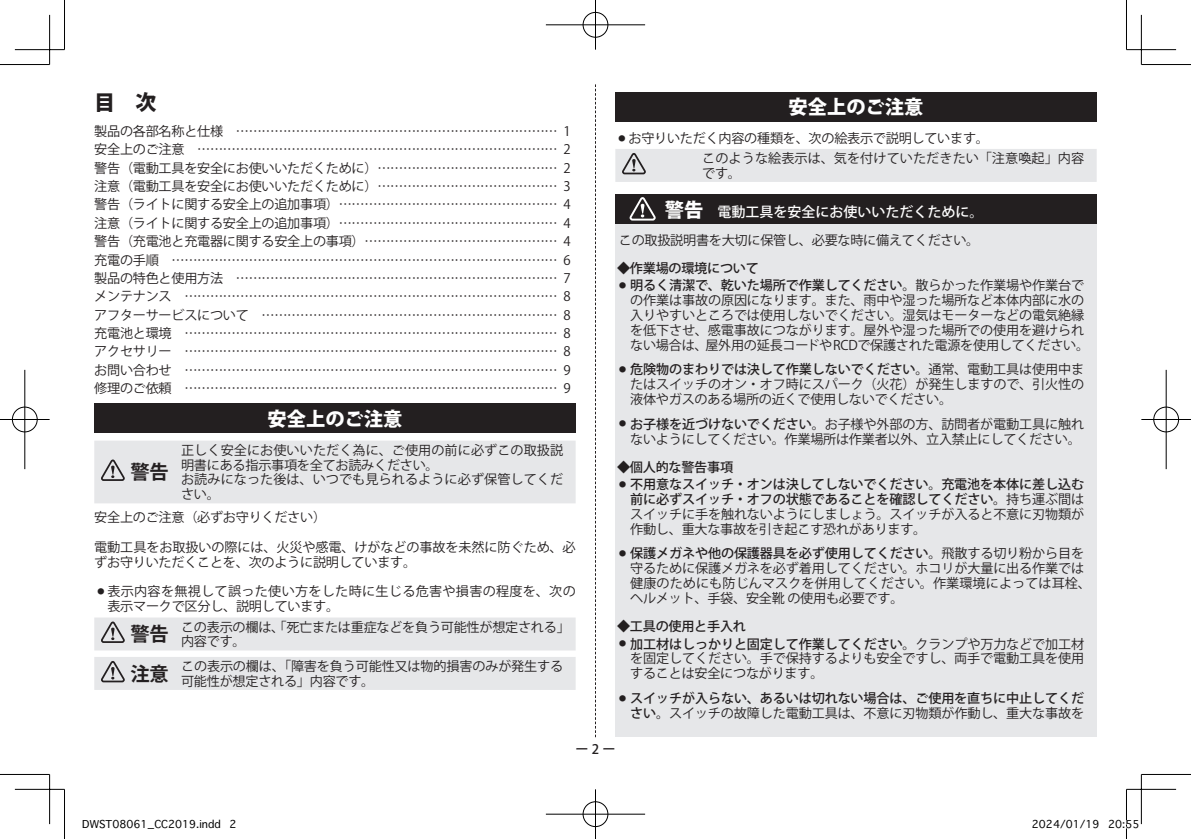
<style>
.page{position:relative;width:1191px;height:839px;background:#fff}
.page>*{position:absolute;margin:0;border:0;box-sizing:border-box;transform-origin:0 0}
.t1{font:800 21px "Koz Go Pro";color:#231f20}
.t2{font:800 19.25px "Koz Go Pro";color:#fff}
.t3{font:700 19.25px "Koz Go Pro";color:#231f20}
.t4{font:500 14px "Koz Go Pro";color:#fff}
.t5{font:13.12px/14.9px "Koz Go Pro";letter-spacing:-.01em;color:#231f20}
.t6{font:500 13.12px/14.9px "Koz Go Pro";letter-spacing:-.01em;color:#231f20;text-align:justify}
.t7{font:13.12px/14.9px "Koz Go Pro";letter-spacing:.02em;color:#231f20}
.t8{font:10.5px "Osaka";color:#000}
.s1{font-weight:800;font-size:19.25px}
.s2{font-weight:500}
.s3{font-weight:400}
</style>
<div class="page">
<svg style="left:595px;top:84px;width:1px;height:653px"></svg>
<div style="left:94px;top:403px;width:481px;height:30px;background:#231f20"></div>
<div style="left:94px;top:441px;width:481px;height:62px;background:#e6e7e9"></div>
<div style="left:94px;top:617px;width:481px;height:33px;background:#e6e7e9"></div>
<div style="left:94px;top:657px;width:481px;height:32px;background:#e6e7e9"></div>
<div style="left:615px;top:223px;width:481px;height:514px;background:#e6e7e9"></div>
<div style="left:615px;top:149px;width:481px;height:33px;background:#e6e7e9"></div>
<div style="left:615px;top:193px;width:481px;height:30px;background:#231f20"></div>
<svg style="left:629px;top:197px;width:26px;height:23px"></svg>
<div style="left:615px;top:92px;width:481px;height:30px;background:#231f20"></div>
<hr style="left:0;top:64px;width:50px;height:1px;background:#000">
<hr style="left:1141px;top:64px;width:50px;height:1px;background:#000">
<hr style="left:0;top:774px;width:50px;height:1px;background:#000">
<hr style="left:1141px;top:774px;width:50px;height:1px;background:#000">
<hr style="left:64px;top:0;width:1px;height:50px;background:#000">
<hr style="left:64px;top:789px;width:1px;height:49px;background:#000">
<hr style="left:1126px;top:0;width:1px;height:50px;background:#000">
<hr style="left:1126px;top:789px;width:1px;height:49px;background:#000">
<hr style="left:15px;top:49px;width:49px;height:1px;background:#000">
<hr style="left:1126px;top:49px;width:50px;height:1px;background:#000">
<hr style="left:15px;top:788px;width:49px;height:1px;background:#000">
<hr style="left:1126px;top:788px;width:50px;height:1px;background:#000">
<hr style="left:49px;top:15px;width:1px;height:49px;background:#000">
<hr style="left:49px;top:774px;width:1px;height:49px;background:#000">
<hr style="left:1141px;top:15px;width:1px;height:49px;background:#000">
<hr style="left:1141px;top:774px;width:1px;height:49px;background:#000">
<div style="left:582px;top:11px;width:27px;height:27px;border:2px solid #fff;border-radius:50%"></div>
<hr style="left:546px;top:24px;width:99px;height:2px;background:#fff">
<hr style="left:594px;top:0;width:3px;height:50px;background:#fff">
<div style="left:583px;top:12px;width:25px;height:25px;border:1px solid #000;border-radius:50%"></div>
<hr style="left:546px;top:25px;width:99px;height:1px;background:#000">
<hr style="left:595px;top:0;width:1px;height:50px;background:#000">
<div style="left:582px;top:800px;width:27px;height:27px;border:2px solid #fff;border-radius:50%"></div>
<hr style="left:546px;top:812px;width:99px;height:3px;background:#fff">
<hr style="left:594px;top:789px;width:3px;height:49px;background:#fff">
<div style="left:583px;top:801px;width:25px;height:25px;border:1px solid #000;border-radius:50%"></div>
<hr style="left:546px;top:813px;width:99px;height:1px;background:#000">
<hr style="left:595px;top:789px;width:1px;height:49px;background:#000">
<div style="left:11px;top:406px;width:27px;height:27px;border:2px solid #fff;border-radius:50%"></div>
<hr style="left:0;top:418px;width:50px;height:2px;background:#fff">
<hr style="left:24px;top:370px;width:2px;height:99px;background:#fff">
<div style="left:12px;top:407px;width:25px;height:25px;border:1px solid #000;border-radius:50%"></div>
<hr style="left:0;top:419px;width:50px;height:1px;background:#000">
<hr style="left:25px;top:370px;width:1px;height:99px;background:#000">
<div style="left:1152px;top:406px;width:27px;height:27px;border:2px solid #fff;border-radius:50%"></div>
<hr style="left:1141px;top:418px;width:50px;height:2px;background:#fff">
<hr style="left:1165px;top:370px;width:2px;height:99px;background:#fff">
<div style="left:1153px;top:407px;width:25px;height:25px;border:1px solid #000;border-radius:50%"></div>
<hr style="left:1141px;top:419px;width:50px;height:1px;background:#000">
<hr style="left:1165px;top:370px;width:1px;height:99px;background:#000">
<h1 class="t1" style="left:94px;top:89px;width:64px">目 次</h1>
<p class="t5" style="left:94px;top:122px;width:478px;line-height:18.4px;text-align:justify">製品の各部名称と仕様　………………………………………………………………… 1安全上のご注意　………………………………………………………………………… 2警告（電動工具を安全にお使いいただくために）…………………………………… 2注意（電動工具を安全にお使いいただくために）…………………………………… 3警告（ライトに関する安全上の追加事項）…………………………………………… 4注意（ライトに関する安全上の追加事項）…………………………………………… 4警告（充電池と充電器に関する安全上の事項）……………………………………… 4充電の手順　……………………………………………………………………………… 6製品の特色と使用方法　………………………………………………………………… 7メンテナンス　…………………………………………………………………………… 8アフターサービスについて　…………………………………………………………… 8充電池と環境　…………………………………………………………………………… 8アクセサリー　…………………………………………………………………………… 8お問い合わせ　…………………………………………………………………………… 9修理のご依頼　…………………………………………………………………………… 9</p>
<h2 class="t2" style="left:267px;top:406px;width:136px">安全上のご注意</h2>
<h2 class="t3" style="left:130px;top:459px;width:40px">警告</h2>
<p class="t5" style="left:181px;top:442px;width:384px">正しく安全にお使いいただく為に、ご使用の前に必ずこの取扱説明書にある指示事項を全てお読みください。<br>お読みになった後は、いつでも見られるように必ず保管してください。</p>
<p class="t5" style="left:94px;top:510px;width:233px">安全上のご注意（必ずお守りください）</p>
<p class="t5" style="left:94px;top:539px;width:483px">電動工具をお取扱いの際には、火災や感電、けがなどの事故を未然に防ぐため、必ずお守りいただくことを、次のように説明しています。</p>
<p class="t7" style="left:107px;top:584px;width:470px;text-indent:-10px"><sup>●</sup> 表示内容を無視して誤った使い方をした時に生じる危害や損害の程度を、次の表示マークで区分し、説明しています。</p>
<h2 class="t3" style="left:130px;top:621px;width:40px">警告</h2>
<p class="t5" style="left:181px;top:619px;width:390px">この表示の欄は、「死亡または重症などを負う可能性が想定される」内容です。</p>
<h2 class="t3" style="left:130px;top:661px;width:40px">注意</h2>
<p class="t5" style="left:181px;top:659px;width:384px">この表示の欄は、「障害を負う可能性又は物的損害のみが発生する可能性が想定される」内容です。</p>
<h2 class="t2" style="left:788px;top:94px;width:136px">安全上のご注意</h2>
<p class="t5" style="left:618px;top:131px;width:372px"><sup>●</sup> お守りいただく内容の種類を、次の絵表示で説明しています。</p>
<p class="t5" style="left:702px;top:151px;width:383px">このような絵表示は、気を付けていただきたい「注意喚起」内容です。</p>
<p class="t4" style="left:665px;top:202px;width:320px"><span class="s1">警告</span>　電動工具を安全にお使いいただくために。</p>
<p class="t5" style="left:619px;top:233px;width:362px">この取扱説明書を大切に保管し、必要な時に備えてください。</p>
<p class="t6" style="left:617px;top:261px;width:143px">◆作業場の環境について</p>
<p class="t5" style="left:630px;top:278px;width:460px;text-indent:-11px"><sup>●</sup> <span class="s2">明るく清潔で、乾いた場所で作業してください。</span>散らかった作業場や作業台での作業は事故の原因になります。また、雨中や湿った場所など本体内部に水の入りやすいところでは使用しないでください。湿気はモーターなどの電気絶縁を低下させ、感電事故につながります。屋外や湿った場所での使用を避けられない場合は、屋外用の延長コードやRCDで保護された電源を使用してください。</p>
<p class="t5" style="left:630px;top:362px;width:455px;text-align:justify;text-indent:-11px"><sup>●</sup> <span class="s2">危険物のまわりでは決して作業しないでください。</span>通常、電動工具は使用中またはスイッチのオン・オフ時にスパーク（火花）が発生しますので、引火性の液体やガスのある場所の近くで使用しないでください。</p>
<p class="t5" style="left:619px;top:417px;width:466px;text-align:center"><sup>●</sup> <span class="s2">お子様を近づけないでください。</span>お子様や外部の方、訪問者が電動工具に触れないようにしてください。作業場所は作業者以外、立入禁止にしてください。</p>
<p class="t6" style="left:617px;top:460px;width:118px">◆個人的な警告事項</p>
<p class="t6" style="left:630px;top:477px;width:455px;text-indent:-11px"><sup>●</sup> 不用意なスイッチ・オンは決してしないでください。充電池を本体に差し込む前に必ずスイッチ・オフの状態であることを確認してください。<span class="s3">持ち運ぶ間はスイッチに手を触れないようにしましょう。スイッチが入ると不意に刃物類が作動し、重大な事故を引き起こす恐れがあります。</span></p>
<p class="t5" style="left:630px;top:546px;width:462px;text-indent:-11px"><sup>●</sup> <span class="s2">保護メガネや他の保護器具を必ず使用してください。</span>飛散する切り粉から目を守るために保護メガネを必ず着用してください。ホコリが大量に出る作業では健康のためにも防じんマスクを併用してください。作業環境によっては耳栓、ヘルメット、手袋、安全靴 の使用も必要です。</p>
<p class="t6" style="left:617px;top:619px;width:130px">◆工具の使用と手入れ</p>
<p class="t5" style="left:630px;top:636px;width:455px;text-align:justify;text-indent:-11px"><sup>●</sup> <span class="s2">加工材はしっかりと固定して作業してください。</span>クランプや万力などで加工材を固定してください。手で保持するよりも安全ですし、両手で電動工具を使用することは安全につながります。</p>
<p class="t6" style="left:619px;top:691px;width:466px;text-align:right"><sup>●</sup> スイッチが入らない、あるいは切れない場合は、ご使用を直ちに中止してください。<span class="s3">スイッチの故障した電動工具は、不意に刃物類が作動し、重大な事故を</span></p>
<p class="t6" style="left:575px;top:742px;width:41px">ー2ー</p>
<p class="t8" style="left:82px;top:817px;width:156px">DWST08061_CC2019.indd 2</p>
<p class="t8" style="left:1032px;top:817px;width:109px">2024/01/19 20:55</p>
</div>
